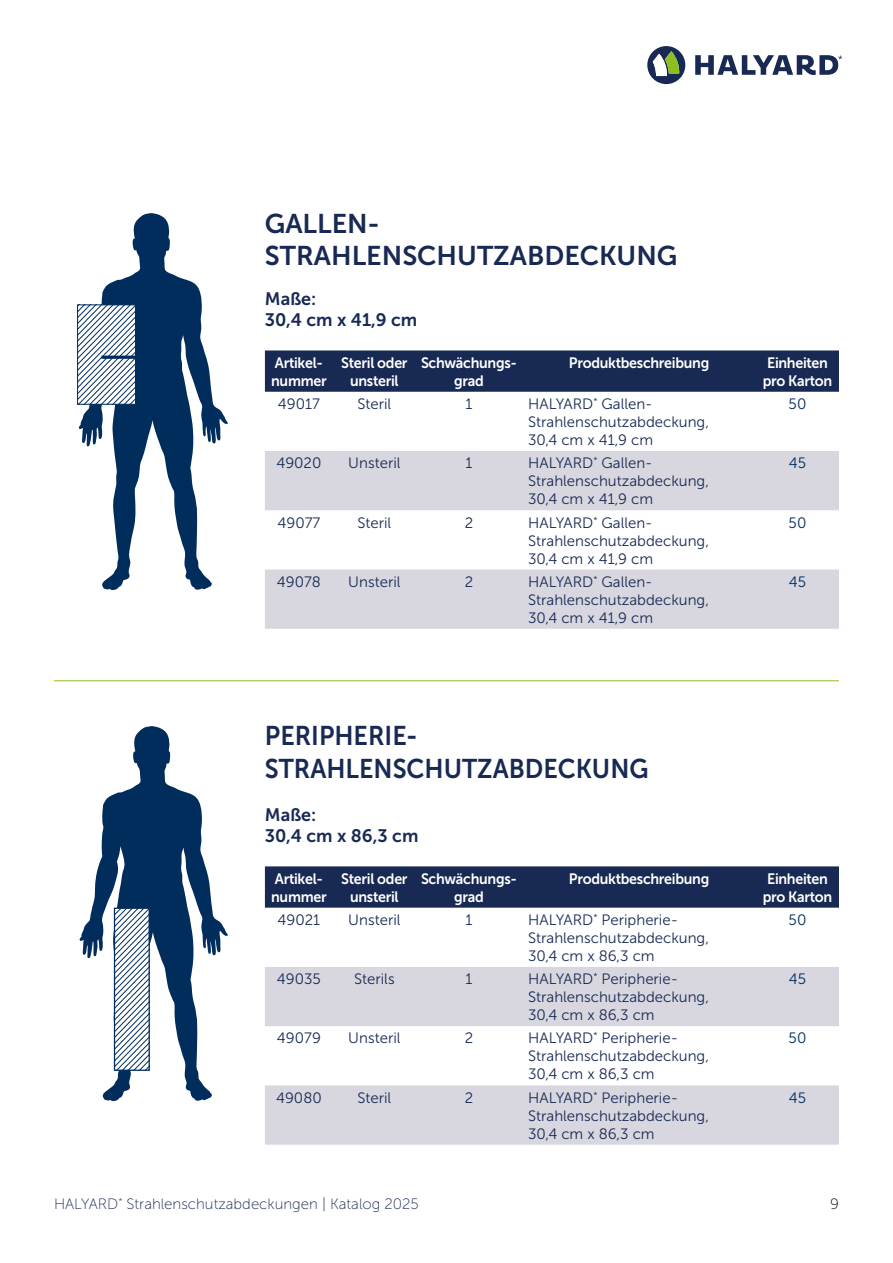
<style>
.page{position:relative;width:893px;height:1263px;background:#fff}
.page>*{position:absolute;margin:0;border:0;box-sizing:border-box;transform-origin:0 0}
.t1{font:27px/32.4px "Museo Sans 700";color:#182a54;scale:.93 1}
.t2{font:27px/32.4px "Museo Sans 700";color:#182a54}
.t3{font:18px/21.6px "Museo Sans 700";color:#182a54}
.t4{font:15px/18px "Museo Sans 300";color:#182a54}
.t5{font:15px/18px "Museo Sans 700";letter-spacing:-.02em;color:#fff;scale:.95 1}
.t6{font:15px "Museo Sans 100";color:#182a54}
.t7{font:15px "Museo Sans 300";color:#002d5b}
.t8{font:15px "Museo Sans 100";color:#000}
</style>
<div class="page">
<svg style="left:647px;top:46px;width:38px;height:38px"></svg>
<svg style="left:695px;top:55px;width:147px;height:20px"></svg>
<hr style="left:54px;top:680px;width:785px;height:1px;background:#8dbe22">
<div style="left:265px;top:350px;width:574px;height:42px;background:#182a54"></div>
<svg style="left:265px;top:451px;width:574px;height:178px;fill:#d8d7df"></svg>
<div style="left:265px;top:866px;width:574px;height:42px;background:#182a54"></div>
<svg style="left:265px;top:967px;width:574px;height:178px;fill:#d8d7df"></svg>
<svg style="left:79px;top:213px;width:149px;height:377px"></svg>
<svg style="left:77px;top:304px;width:59px;height:101px"></svg>
<svg style="left:78px;top:305px;width:58px;height:99px"></svg>
<hr style="left:101px;top:356px;width:34px;height:3px;background:#002d5b">
<svg style="left:80px;top:726px;width:148px;height:375px"></svg>
<svg style="left:114px;top:907px;width:36px;height:164px"></svg>
<svg style="left:115px;top:908px;width:34px;height:162px"></svg>
<h1 class="t2" style="left:265px;top:207px;width:414px">GALLEN-<br>STRAHLENSCHUTZABDECKUNG</h1>
<p class="t3" style="left:265px;top:288px;width:154px">Maße:<br>30,4 cm x 41,9 cm</p>
<p class="t5" style="left:271px;top:354px;width:60px">Artikel&shy;nummer</p>
<p class="t5" style="left:341px;top:354px;width:71px;text-align:center">Steril oder unsteril</p>
<p class="t5" style="left:421px;top:354px;width:103px;text-align:center">Schwächungs&shy;grad</p>
<p class="t5" style="left:569px;top:354px;width:149px">Produktbeschreibung</p>
<p class="t5" style="left:763px;top:354px;width:75px">Einheiten pro Karton</p>
<p class="t4" style="left:278px;top:395px;width:44px">49017</p>
<p class="t4" style="left:357px;top:395px;width:35px">Steril</p>
<p class="t4" style="left:465px;top:395px;width:8px">1</p>
<p class="t4" style="left:528px;top:395px;width:182px">HALYARD<sup>*</sup> Gallen-<br>Strahlenschutzabdeckung,<br>30,4 cm x 41,9 cm</p>
<p class="t7" style="left:789px;top:396px;width:19px">50</p>
<p class="t4" style="left:276px;top:454px;width:47px">49020</p>
<p class="t4" style="left:348px;top:454px;width:54px">Unsteril</p>
<p class="t4" style="left:465px;top:454px;width:8px">1</p>
<p class="t4" style="left:528px;top:454px;width:182px">HALYARD<sup>*</sup> Gallen-<br>Strahlenschutzabdeckung,<br>30,4 cm x 41,9 cm</p>
<p class="t7" style="left:789px;top:455px;width:19px">45</p>
<p class="t4" style="left:277px;top:513px;width:44px">49077</p>
<p class="t4" style="left:357px;top:513px;width:35px">Steril</p>
<p class="t4" style="left:465px;top:513px;width:10px">2</p>
<p class="t4" style="left:528px;top:513px;width:182px">HALYARD<sup>*</sup> Gallen-<br>Strahlenschutzabdeckung,<br>30,4 cm x 41,9 cm</p>
<p class="t7" style="left:789px;top:514px;width:19px">50</p>
<p class="t4" style="left:277px;top:573px;width:46px">49078</p>
<p class="t4" style="left:348px;top:573px;width:54px">Unsteril</p>
<p class="t4" style="left:465px;top:573px;width:10px">2</p>
<p class="t4" style="left:528px;top:573px;width:182px">HALYARD<sup>*</sup> Gallen-<br>Strahlenschutzabdeckung,<br>30,4 cm x 41,9 cm</p>
<p class="t7" style="left:789px;top:573px;width:19px">45</p>
<h1 class="t1" style="left:265px;top:720px;width:414px">PERIPHERIE-<br>STRAHLENSCHUTZABDECKUNG</h1>
<p class="t3" style="left:265px;top:804px;width:155px">Maße:<br>30,4 cm x 86,3 cm</p>
<p class="t5" style="left:271px;top:869px;width:60px">Artikel&shy;nummer</p>
<p class="t5" style="left:341px;top:869px;width:71px;text-align:center">Steril oder unsteril</p>
<p class="t5" style="left:421px;top:869px;width:103px;text-align:center">Schwächungs&shy;grad</p>
<p class="t5" style="left:569px;top:869px;width:149px">Produktbeschreibung</p>
<p class="t5" style="left:763px;top:869px;width:75px">Einheiten pro Karton</p>
<p class="t4" style="left:278px;top:911px;width:44px">49021</p>
<p class="t4" style="left:348px;top:911px;width:54px">Unsteril</p>
<p class="t4" style="left:465px;top:911px;width:8px">1</p>
<p class="t4" style="left:528px;top:911px;width:182px">HALYARD<sup>*</sup> Peripherie-<br>Strahlenschutzabdeckung,<br>30,4 cm x 86,3 cm</p>
<p class="t7" style="left:789px;top:912px;width:19px">50</p>
<p class="t4" style="left:277px;top:970px;width:46px">49035</p>
<p class="t4" style="left:354px;top:970px;width:42px">Sterils</p>
<p class="t4" style="left:465px;top:970px;width:8px">1</p>
<p class="t4" style="left:528px;top:970px;width:182px">HALYARD<sup>*</sup> Peripherie-<br>Strahlenschutzabdeckung,<br>30,4 cm x 86,3 cm</p>
<p class="t7" style="left:789px;top:971px;width:19px">45</p>
<p class="t4" style="left:277px;top:1029px;width:45px">49079</p>
<p class="t4" style="left:348px;top:1029px;width:54px">Unsteril</p>
<p class="t4" style="left:465px;top:1029px;width:10px">2</p>
<p class="t4" style="left:528px;top:1029px;width:182px">HALYARD<sup>*</sup> Peripherie-<br>Strahlenschutzabdeckung,<br>30,4 cm x 86,3 cm</p>
<p class="t7" style="left:789px;top:1030px;width:19px">50</p>
<p class="t4" style="left:276px;top:1089px;width:47px">49080</p>
<p class="t4" style="left:357px;top:1089px;width:35px">Steril</p>
<p class="t4" style="left:465px;top:1089px;width:10px">2</p>
<p class="t4" style="left:528px;top:1089px;width:182px">HALYARD<sup>*</sup> Peripherie-<br>Strahlenschutzabdeckung,<br>30,4 cm x 86,3 cm</p>
<p class="t7" style="left:789px;top:1089px;width:19px">45</p>
<p class="t6" style="left:54px;top:1196px;width:366px">HALYARD<sup>*</sup> Strahlenschutzabdeckungen | Katalog 2025</p>
<p class="t8" style="left:830px;top:1196px;width:10px">9</p>
</div>
